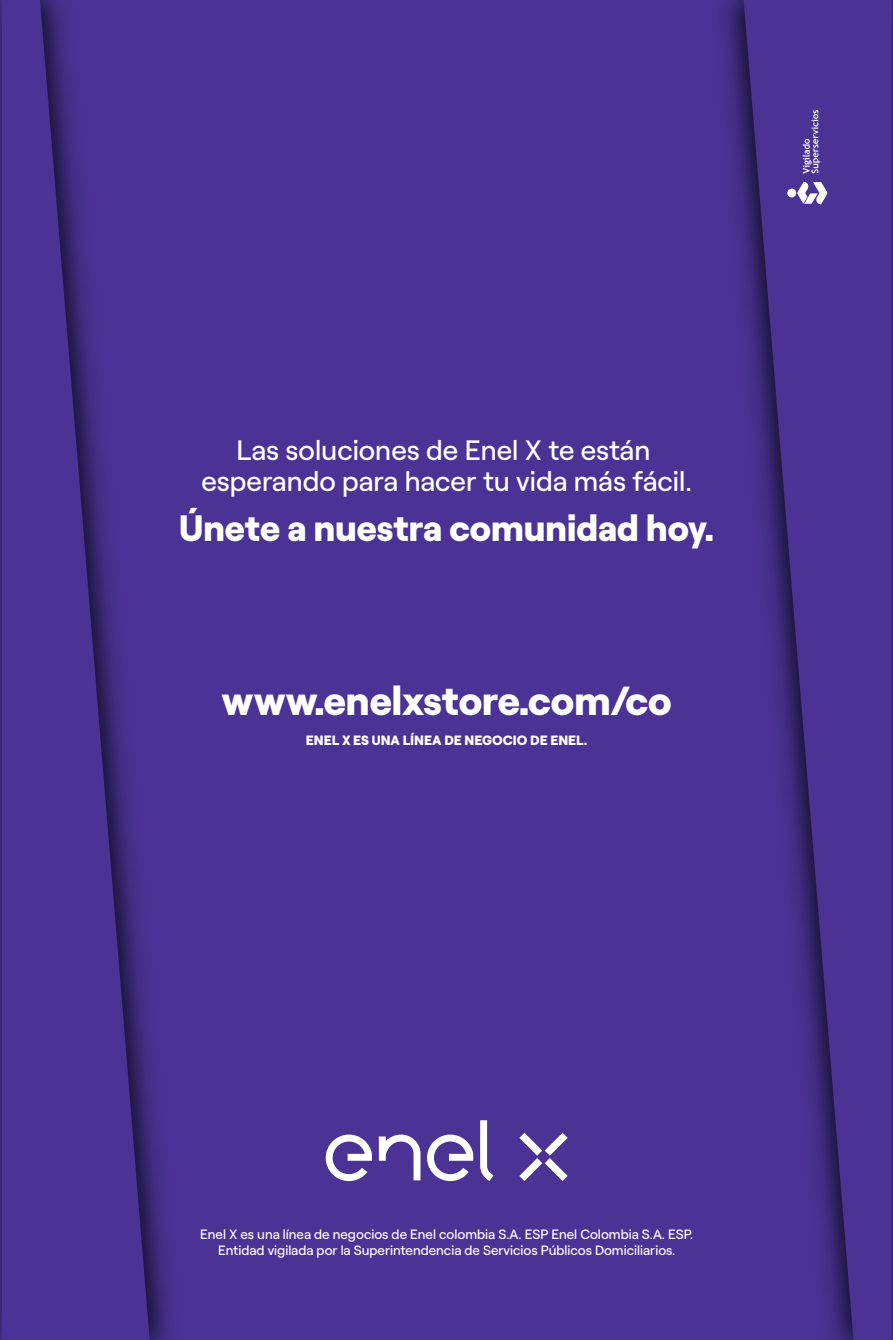
<style>
.page{position:relative;width:893px;height:1340px;background:#fff}
.page>*{position:absolute;margin:0;border:0;box-sizing:border-box;transform-origin:0 0}
.t1{font:900 40.5px "Roobert ENEL";color:#fff}
.t2{font:900 36.68px "Roobert ENEL";color:#fff}
.t3{font:28.12px/30.6px "Roobert ENEL";color:#fff;text-align:center}
.t4{font:13.5px/16.2px "Roobert ENEL";color:#fff;text-align:center}
.t5{font:900 13.5px "Roobert ENEL";color:#fff}
</style>
<div class="page">
<div style="left:0;top:0;width:893px;height:1339px;background:#4a3394"></div>
<svg style="left:744px;top:0;width:148px;height:1339px"></svg>
<svg style="left:40px;top:0;width:110px;height:1339px"></svg>
<svg style="left:519px;top:1132px;width:49px;height:49px"></svg>
<svg style="left:427px;top:1134px;width:46px;height:47px"></svg>
<svg style="left:326px;top:1134px;width:46px;height:47px"></svg>
<svg style="left:480px;top:1120px;width:13px;height:61px"></svg>
<svg style="left:379px;top:1134px;width:41px;height:46px"></svg>
<svg style="left:803px;top:110px;width:17px;height:64px"></svg>
<svg style="left:797px;top:182px;width:30px;height:22px"></svg>
<div style="left:787px;top:189px;width:9px;height:8px;background:#fff;border-radius:50%"></div>
<h3 class="t3" style="left:201px;top:432px;width:492px">Las soluciones de Enel X te están esperando para hacer tu vida más fácil.</h3>
<h2 class="t2" style="left:179px;top:499px;width:537px">Únete a nuestra comunidad hoy.</h2>
<h1 class="t1" style="left:222px;top:669px;width:452px">www.enelxstore.com/co</h1>
<p class="t5" style="left:306px;top:730px;width:283px">ENEL X ES UNA LÍNEA DE NEGOCIO DE ENEL.</p>
<p class="t4" style="left:200px;top:1224px;width:494px">Enel X es una línea de negocios de Enel colombia S.A. ESP Enel Colombia S.A. ESP.<br>Entidad vigilada por la Superintendencia de Servicios Públicos Domiciliarios.</p>
</div>
